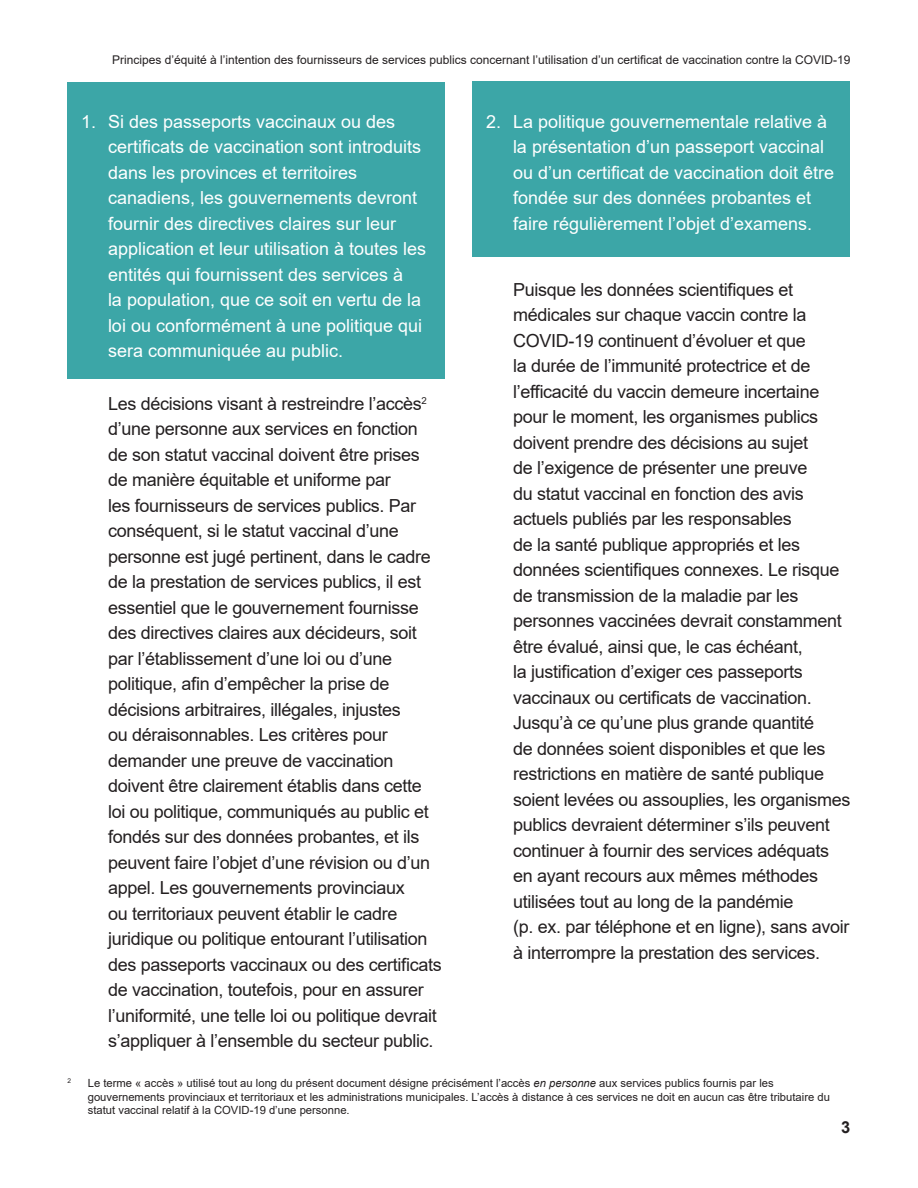
<style>
.page{position:relative;width:918px;height:1188px;background:#fff}
.page>*{position:absolute;margin:0;border:0;box-sizing:border-box;transform-origin:0 0}
.t1{font:18px/25.5px "Arial";letter-spacing:-.02em;color:#231f20}
.t2{font:18px/25.5px "Arial";color:#fff}
.t3{font:700 16.5px "Arial";color:#231f20}
.t4{font:12px "Arial";color:#231f20}
.t5{font:11.25px/13.5px "Arial";color:#231f20}
.t6{font:6.6px "Arial";color:#231f20}
.s1{font-style:italic}
</style>
<div class="page">
<div style="left:68px;top:82px;width:378px;height:297px;background:#3ca6a7"></div>
<div style="left:472px;top:82px;width:378px;height:175px;background:#3ca6a7"></div>
<p class="t4" style="left:112px;top:51px;width:740px">Principes d’équité à l’intention des fournisseurs de services publics concernant l’utilisation d’un certificat de vaccination contre la COVID-19</p>
<p class="t2" style="left:108px;top:109px;width:320px;text-indent:-27px">1. Si des passeports vaccinaux ou des certificats de vaccination sont introduits dans les provinces et territoires canadiens, les gouvernements devront fournir des directives claires sur leur application et leur utilisation à toutes les entités qui fournissent des services à<br>la population, que ce soit en vertu de la loi ou conformément à une politique qui sera communiquée au public.</p>
<p class="t1" style="left:108px;top:391px;width:335px">Les décisions visant à restreindre l’accès<sup>2 </sup>d’une personne aux services en fonction de son statut vaccinal doivent être prises de manière équitable et uniforme par<br>les fournisseurs de services publics. Par conséquent, si le statut vaccinal d’une personne est jugé pertinent, dans le cadre de la prestation de services publics, il est essentiel que le gouvernement fournisse des directives claires aux décideurs, soit par l’établissement d’une loi ou d’une politique, afin d’empêcher la prise de décisions arbitraires, illégales, injustes<br>ou déraisonnables. Les critères pour demander une preuve de vaccination doivent être clairement établis dans cette loi ou politique, communiqués au public et fondés sur des données probantes, et ils peuvent faire l’objet d’une révision ou d’un appel. Les gouvernements provinciaux<br>ou territoriaux peuvent établir le cadre juridique ou politique entourant l’utilisation des passeports vaccinaux ou des certificats de vaccination, toutefois, pour en assurer l’uniformité, une telle loi ou politique devrait s’appliquer à l’ensemble du secteur public.</p>
<p class="t2" style="left:513px;top:109px;width:323px;text-indent:-27px">2. La politique gouvernementale relative à la présentation d’un passeport vaccinal ou d’un certificat de vaccination doit être fondée sur des données probantes et faire régulièrement l’objet d’examens.</p>
<p class="t1" style="left:513px;top:277px;width:339px">Puisque les données scientifiques et médicales sur chaque vaccin contre la COVID-19 continuent d’évoluer et que<br>la durée de l’immunité protectrice et de l’efficacité du vaccin demeure incertaine pour le moment, les organismes publics doivent prendre des décisions au sujet<br>de l’exigence de présenter une preuve<br>du statut vaccinal en fonction des avis actuels publiés par les responsables<br>de la santé publique appropriés et les données scientifiques connexes. Le risque de transmission de la maladie par les personnes vaccinées devrait constamment être évalué, ainsi que, le cas échéant,<br>la justification d’exiger ces passeports vaccinaux ou certificats de vaccination.<br>Jusqu’à ce qu’une plus grande quantité<br>de données soient disponibles et que les restrictions en matière de santé publique soient levées ou assouplies, les organismes publics devraient déterminer s’ils peuvent continuer à fournir des services adéquats en ayant recours aux mêmes méthodes utilisées tout au long de la pandémie<br>(p. ex. par téléphone et en ligne), sans avoir à interrompre la prestation des services.</p>
<p class="t6" style="left:68px;top:1077px;width:5px">2</p>
<p class="t5" style="left:88px;top:1076px;width:744px">Le terme « accès » utilisé tout au long du présent document désigne précisément l’accès <span class="s1">en personne</span> aux services publics fournis par les gouvernements provinciaux et territoriaux et les administrations municipales. L’accès à distance à ces services ne doit en aucun cas être tributaire du statut vaccinal relatif à la COVID-19 d’une personne.</p>
<p class="t3" style="left:841px;top:1116px;width:11px">3</p>
</div>
